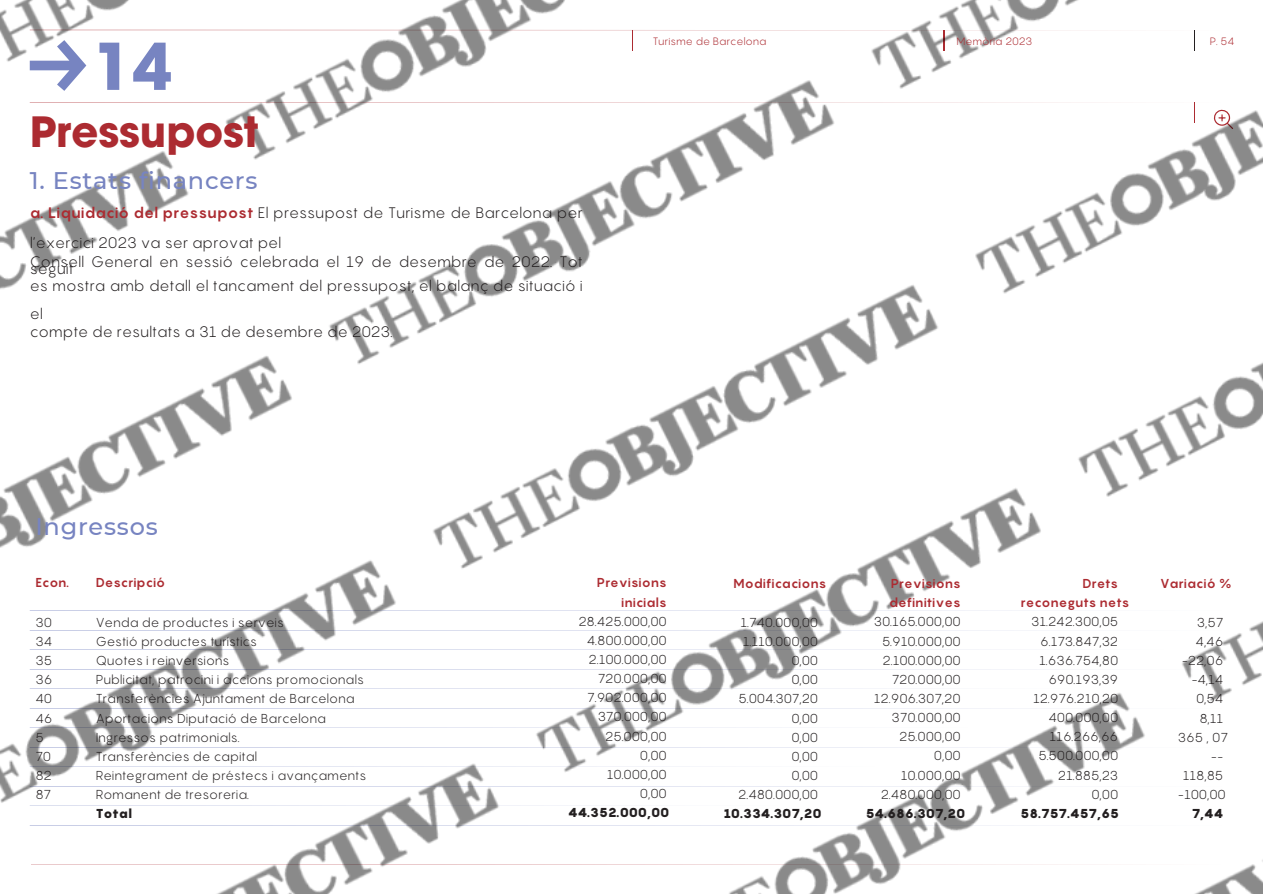
<style>
.page{position:relative;width:1263px;height:894px;background:#fff}
.page>*{position:absolute;margin:0;border:0;box-sizing:border-box;transform-origin:0 0}
.t1{font:700 63.75px "ITC Avant Garde Pro";color:#7784c1}
.t2{font:700 41.7px "ITC Avant Garde Pro";color:#ac2b31}
.t3{font:500 24px "Montserrat";letter-spacing:.03em;color:#7784c1}
.t4{font:15px/30.3px "Pangram";color:#231f20}
.t5{font:12.75px/19.2px "Pangram";color:#231f20}
.t6{font:700 12.75px "Pangram";color:#ac2b31}
.t7{font:900 12.75px "Pangram";color:#231f20}
.t8{font:10.5px "Pangram";color:#ac2b31}
.s1{font-weight:700;color:#ac2b31}
.s2{font-weight:900}
</style>
<div class="page">
<img style="left:0;top:0;width:1263px;height:893px">
<h2 class="t1" style="left:93px;top:43px;width:80px">14</h2>
<p class="t2" style="left:30px;top:116px;width:230px">Pressupost</p>
<p class="t3" style="left:30px;top:166px;width:229px">1. Estats financers</p>
<p class="t4" style="left:30px;top:197px;width:554px"><span class="s1">a. Liquidació del pressupost</span> El pressupost de Turisme de Barcelona per l’exercici 2023 va ser aprovat pel</p>
<p class="t4" style="left:30px;top:246px;width:554px">Consell General en sessió celebrada el 19 de desembre de 2022. Tot</p>
<p class="t4" style="left:30px;top:260px;width:554px;line-height:16.8px">seguit<br>es mostra amb detall el tancament del pressupost, el balanç de situació i</p>
<p class="t4" style="left:30px;top:304px;width:364px;line-height:18px">el<br>compte de resultats a 31 de desembre de 2023.</p>
<p class="t8" style="left:653px;top:35px;width:115px">Turisme de Barcelona</p>
<p class="t8" style="left:956px;top:35px;width:77px">Memòria 2023</p>
<h5 class="t8" style="left:1210px;top:35px;width:26px">P. 54</h5>
<h1 class="t3" style="left:35px;top:511px;width:124px">Ingressos</h1>
<h3 class="t6" style="left:35px;top:575px;width:35px">Econ.</h3>
<h3 class="t5" style="left:35px;top:612px;width:18px">30<br>34<br>35<br>36<br>40<br>46<br>5<br>70<br>82<br>87</h3>
<h4 class="t6" style="left:96px;top:575px;width:71px">Descripció</h4>
<h3 class="t5" style="left:96px;top:612px;width:272px">Venda de productes i serveis<br>Gestió productes turístics<br>Quotes i reinversions<br>Publicitat, patrocini i accions promocionals<br>Transferències Ajuntament de Barcelona<br>Aportacions Diputació de Barcelona<br>Ingressos patrimonials.<br>Transferències de capital<br>Reintegrament de préstecs i avançaments<br>Romanent de tresoreria.<br><span class="s2">Total</span></h3>
<h4 class="t5" style="left:568px;top:573px;width:103px;text-align:right"><span class="s1">Previsions inicials<br></span>28.425.000,00<br>4.800.000,00<br>2.100.000,00<br>720.000,00<br>7.902.000,00<br>370.000,00<br>25.000,00<br>0,00<br>10.000,00<br>0,00<br><span class="s2">44.352.000,00</span></h4>
<h4 class="t6" style="left:733px;top:575px;width:95px">Modificacions</h4>
<h3 class="t5" style="left:724px;top:612px;width:100px;text-align:right">1.740.000,00<br>1.110.000,00<br>0,00<br>0,00<br>5.004.307,20<br>0,00<br>0,00<br>0,00<br>0,00<br>2.480.000,00<br><span class="s2">10.334.307,20</span></h3>
<h4 class="t6" style="left:891px;top:575px;width:71px">Previsions</h4>
<h4 class="t6" style="left:889px;top:594px;width:73px">definitives</h4>
<h4 class="t5" style="left:874px;top:612px;width:88px">30.165.000,00</h4>
<h4 class="t5" style="left:882px;top:631px;width:80px">5.910.000,00</h4>
<h4 class="t5" style="left:882px;top:650px;width:80px">2.100.000,00</h4>
<h4 class="t5" style="left:892px;top:669px;width:70px">720.000,00</h4>
<h4 class="t5" style="left:874px;top:688px;width:88px">12.906.307,20</h4>
<h4 class="t5" style="left:892px;top:707px;width:70px">370.000,00</h4>
<h4 class="t5" style="left:899px;top:726px;width:63px">25.000,00</h4>
<h4 class="t5" style="left:934px;top:745px;width:28px">0,00</h4>
<h4 class="t5" style="left:901px;top:765px;width:61px">10.000,00</h4>
<h4 class="t5" style="left:881px;top:784px;width:81px">2.480.000,00</h4>
<h4 class="t7" style="left:866px;top:805px;width:101px">54.686.307,20</h4>
<h4 class="t6" style="left:1082px;top:575px;width:37px">Drets</h4>
<h4 class="t6" style="left:1021px;top:594px;width:110px">reconeguts nets</h4>
<h4 class="t5" style="left:1031px;top:612px;width:89px">31.242.300,05</h4>
<h4 class="t5" style="left:1040px;top:631px;width:79px">6.173.847,32</h4>
<h4 class="t5" style="left:1039px;top:650px;width:80px">1.636.754,80</h4>
<h4 class="t5" style="left:1048px;top:669px;width:71px">690.193,39</h4>
<h4 class="t5" style="left:1033px;top:688px;width:87px">12.976.210,20</h4>
<h4 class="t5" style="left:1048px;top:707px;width:71px">400.000,00</h4>
<h4 class="t5" style="left:1050px;top:726px;width:70px">116.266,66</h4>
<h4 class="t5" style="left:1038px;top:745px;width:81px">5.500.000,00</h4>
<h4 class="t5" style="left:1058px;top:765px;width:62px">21.885,23</h4>
<h4 class="t5" style="left:1091px;top:784px;width:28px">0,00</h4>
<h4 class="t7" style="left:1021px;top:805px;width:100px">58.757.457,65</h4>
<h4 class="t6" style="left:1160px;top:575px;width:73px">Variació %</h4>
<h4 class="t5" style="left:1197px;top:612px;width:28px">3,57</h4>
<h4 class="t5" style="left:1196px;top:631px;width:29px">4,46</h4>
<h4 class="t5" style="left:1182px;top:650px;width:43px">-22,06</h4>
<h4 class="t5" style="left:1191px;top:669px;width:33px">-4,14</h4>
<h4 class="t5" style="left:1196px;top:688px;width:29px">0,54</h4>
<h4 class="t5" style="left:1199px;top:708px;width:25px">8,11</h4>
<h4 class="t5" style="left:1178px;top:727px;width:51px">365 , 07</h4>
<h4 class="t5" style="left:1211px;top:746px;width:14px">--</h4>
<h4 class="t5" style="left:1183px;top:765px;width:42px">118,85</h4>
<h4 class="t5" style="left:1178px;top:784px;width:49px">-100,00</h4>
<p class="t7" style="left:1192px;top:805px;width:33px">7,44</p>
</div>
